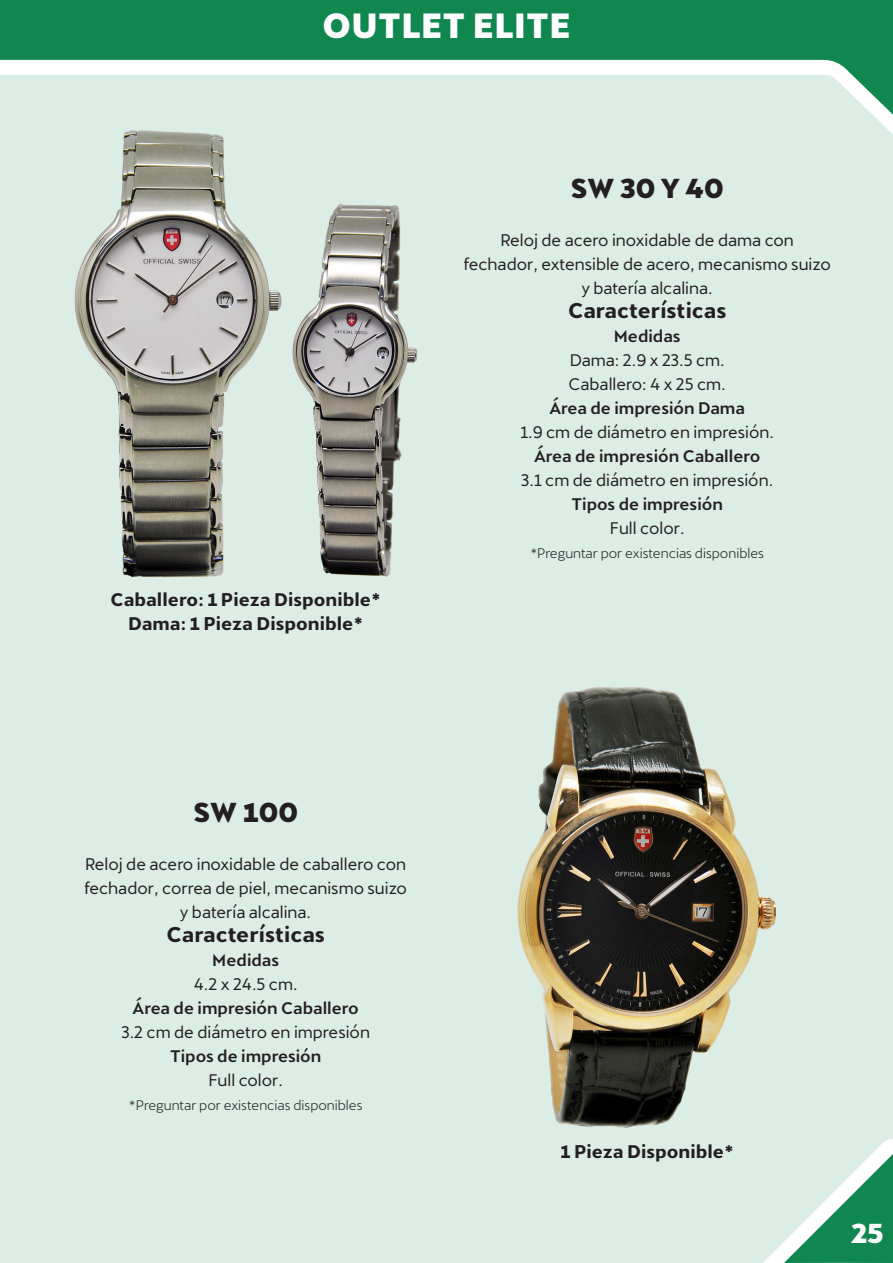
<style>
.page{position:relative;width:893px;height:1263px;background:#fff}
.page>*{position:absolute;margin:0;border:0;box-sizing:border-box;transform-origin:0 0}
.t1{font:800 34.5px "Cupra";color:#fff}
.Titulo{font:800 27px "Cupra";color:#231f20}
.t2{font:800 27px "Cupra";color:#fff}
.t3{font:700 21px "Cupra";color:#231f20}
.t4{font:700 18px "Cupra";color:#231f20}
.Texto{font:16.5px/24px "Cupra";color:#231f20;text-align:center}
.Texto_Negritas{font:500 16.5px "Cupra";color:#231f20}
.Titulo-2{font:16.5px/24px "Cupra";color:#231f20;text-align:center}
.Texto_Negritas-2{font:16.5px "Cupra";color:#231f20}
.Titulo-3{font:13.5px "Cupra";color:#231f20}
</style>
<div class="page">
<svg style="left:0;top:0;width:893px;height:75px;fill:#0f874f"></svg>
<div style="left:0;top:75px;width:893px;height:1188px;background:#dbede4"></div>
<img style="left:287px;top:198px;width:137px;height:384px">
<img style="left:67px;top:126px;width:220px;height:456px">
<img style="left:509px;top:678px;width:275px;height:456px">
<p class="t1" style="left:322px;top:6px;width:250px">OUTLET ELITE</p>
<p class="Titulo" style="left:571px;top:173px;width:154px">SW 30 Y 40</p>
<p class="Texto" style="left:464px;top:225px;width:368px">Reloj de acero inoxidable de dama con fechador, extensible de acero, mecanismo suizo y batería alcalina.</p>
<p class="Texto_Negritas" style="left:614px;top:327px;width:68px">Medidas</p>
<p class="Texto_Negritas-2" style="left:570px;top:345px;width:156px">Dama: 2.9 x 23.5 cm.</p>
<p class="Texto_Negritas-2" style="left:569px;top:369px;width:159px">Caballero: 4 x 25 cm.</p>
<p class="Texto_Negritas" style="left:549px;top:399px;width:197px">Área de impresión Dama</p>
<p class="Texto" style="left:520px;top:417px;width:255px">1.9 cm de diámetro en impresión.</p>
<p class="Texto_Negritas" style="left:534px;top:447px;width:228px">Área de impresión Caballero</p>
<p class="Texto" style="left:521px;top:465px;width:253px">3.1 cm de diámetro en impresión.</p>
<p class="Texto_Negritas" style="left:571px;top:495px;width:153px">Tipos de impresión</p>
<p class="Texto" style="left:610px;top:513px;width:76px">Full color.</p>
<p class="t3" style="left:568px;top:298px;width:160px">Características</p>
<p class="t4" style="left:111px;top:589px;width:272px">Caballero: 1 Pieza Disponible*</p>
<p class="t4" style="left:128px;top:613px;width:237px">Dama: 1 Pieza Disponible*</p>
<p class="Titulo-3" style="left:530px;top:541px;width:235px">*Preguntar por existencias disponibles</p>
<p class="Titulo" style="left:193px;top:797px;width:106px">SW 100</p>
<p class="Titulo-2" style="left:84px;top:849px;width:324px">Reloj de acero inoxidable de caballero con fechador, correa de piel, mecanismo suizo y batería alcalina.</p>
<p class="Texto_Negritas" style="left:212px;top:951px;width:68px">Medidas</p>
<p class="Texto" style="left:194px;top:969px;width:105px">4.2 x 24.5 cm.</p>
<p class="Texto_Negritas" style="left:133px;top:999px;width:228px">Área de impresión Caballero</p>
<p class="Texto" style="left:121px;top:1017px;width:250px">3.2 cm de diámetro en impresión</p>
<p class="Texto_Negritas" style="left:170px;top:1047px;width:153px">Tipos de impresión</p>
<p class="Texto" style="left:208px;top:1065px;width:76px">Full color.</p>
<p class="t3" style="left:167px;top:922px;width:160px">Características</p>
<p class="Titulo-3" style="left:129px;top:1093px;width:235px">*Preguntar por existencias disponibles</p>
<p class="t4" style="left:560px;top:1141px;width:175px">1 Pieza Disponible*</p>
<h2 class="t2" style="left:851px;top:1218px;width:34px">25</h2>
</div>
